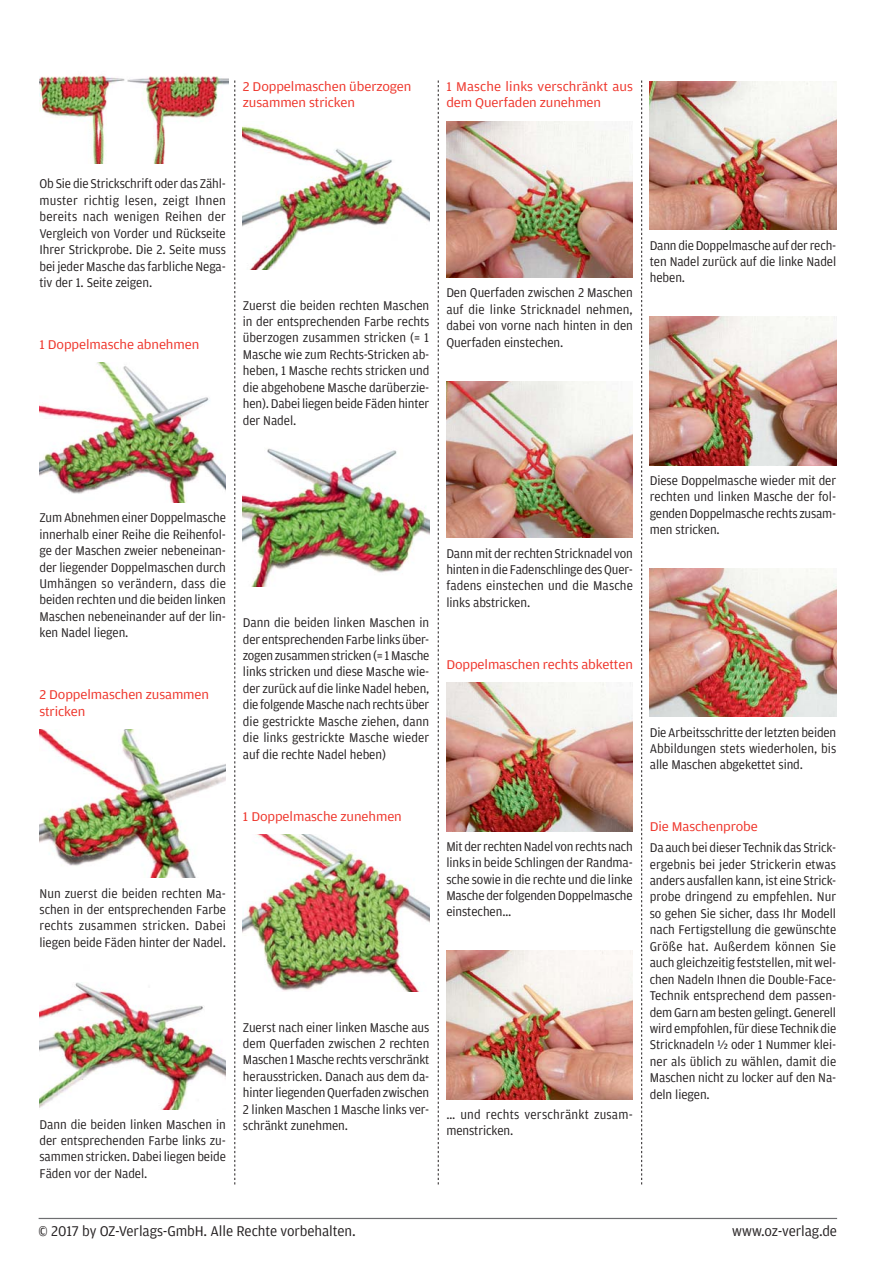
<style>
.page{position:relative;width:893px;height:1263px;background:#fff}
.page>*{position:absolute;margin:0;border:0;box-sizing:border-box;transform-origin:0 0}
.t1{font:15px "Amplitude";letter-spacing:-.005em;color:#231f20}
.t2{font:13.5px/16.5px "Amplitude";letter-spacing:-.005em;color:#231f20;text-align:justify}
.t3{font:13.5px/16.5px "Amplitude Wide";letter-spacing:-.005em;color:#ee342a}
.t4{font:13.5px/16.5px "Amplitude";letter-spacing:.015em;color:#231f20}
</style>
<div class="page">
<img style="left:39px;top:75px;width:189px;height:88px">
<img style="left:39px;top:363px;width:187px;height:140px">
<img style="left:39px;top:730px;width:187px;height:148px">
<img style="left:39px;top:982px;width:187px;height:127px">
<img style="left:243px;top:126px;width:186px;height:143px">
<img style="left:243px;top:448px;width:186px;height:139px">
<img style="left:243px;top:834px;width:186px;height:157px">
<img style="left:446px;top:121px;width:187px;height:157px">
<img style="left:446px;top:381px;width:187px;height:157px">
<img style="left:446px;top:683px;width:187px;height:148px">
<img style="left:446px;top:951px;width:187px;height:148px">
<img style="left:650px;top:82px;width:186px;height:148px">
<img style="left:650px;top:317px;width:186px;height:148px">
<img style="left:650px;top:569px;width:186px;height:148px">
<svg style="left:234px;top:81px;width:1px;height:1104px"></svg>
<svg style="left:438px;top:81px;width:1px;height:1104px"></svg>
<svg style="left:641px;top:81px;width:1px;height:1104px"></svg>
<hr style="left:39px;top:1218px;width:798px;height:1px;background:#6d6e70">
<p class="t3" style="left:243px;top:79px;width:170px">2 Doppelmaschen überzogen zusammen stricken</p>
<p class="t3" style="left:446px;top:79px;width:188px">1 Masche links verschränkt aus dem Querfaden zunehmen</p>
<p class="t2" style="left:39px;top:176px;width:188px">Ob Sie die Strickschrift oder das Zähl&shy;muster richtig lesen, zeigt Ihnen bereits nach wenigen Reihen der Vergleich von Vorder und Rückseite Ihrer Strickprobe. Die 2. Seite muss bei jeder Masche das farbliche Nega&shy;tiv der 1. Seite zeigen.</p>
<p class="t3" style="left:39px;top:337px;width:161px">1 Doppelmasche abnehmen</p>
<p class="t2" style="left:243px;top:298px;width:188px">Zuerst die beiden rechten Maschen in der entsprechenden Farbe rechts überzogen zusammen stricken (= 1<br>Masche wie zum Rechts-Stricken ab&shy;heben, 1 Masche rechts stricken und die abgehobene Masche darüberzie&shy;hen). Dabei liegen beide Fäden hinter der Nadel.</p>
<p class="t2" style="left:446px;top:285px;width:188px">Den Querfaden zwischen 2 Maschen auf die linke Stricknadel nehmen, dabei von vorne nach hinten in den Querfaden einstechen.</p>
<p class="t2" style="left:650px;top:238px;width:188px">Dann die Doppelmasche auf der rech&shy;ten Nadel zurück auf die linke Nadel heben.</p>
<p class="t2" style="left:39px;top:510px;width:188px">Zum Abnehmen einer Doppelmasche innerhalb einer Reihe die Reihenfol&shy;ge der Maschen zweier nebeneinan&shy;der liegender Doppelmaschen durch Umhängen so verändern, dass die beiden rechten und die beiden linken Maschen nebeneinander auf der lin&shy;ken Nadel liegen.</p>
<p class="t3" style="left:39px;top:688px;width:171px">2 Doppelmaschen zusammen stricken</p>
<p class="t2" style="left:39px;top:886px;width:188px">Nun zuerst die beiden rechten Ma&shy;schen in der entsprechenden Farbe rechts zusammen stricken. Dabei liegen beide Fäden hinter der Nadel.</p>
<p class="t2" style="left:39px;top:1117px;width:188px">Dann die beiden linken Maschen in der entsprechenden Farbe links zu&shy;sammen stricken. Dabei liegen beide Fäden vor der Nadel.</p>
<p class="t2" style="left:243px;top:615px;width:188px">Dann die beiden linken Maschen in der entsprechenden Farbe links über&shy;zogen zusammen stricken (= 1 Masche links stricken und diese Masche wie&shy;der zurück auf die linke Nadel heben, die folgende Masche nach rechts über die gestrickte Masche ziehen, dann die links gestrickte Masche wieder auf die rechte Nadel heben)</p>
<p class="t2" style="left:446px;top:546px;width:188px">Dann mit der rechten Stricknadel von hinten in die Fadenschlinge des Quer&shy;fadens einstechen und die Masche links abstricken.</p>
<p class="t3" style="left:446px;top:657px;width:188px">Doppelmaschen rechts abketten</p>
<p class="t3" style="left:243px;top:809px;width:160px">1 Doppelmasche zunehmen</p>
<p class="t2" style="left:446px;top:839px;width:188px">Mit der rechten Nadel von rechts nach links in beide Schlingen der Randma&shy;sche sowie in die rechte und die linke Masche der folgenden Doppelmasche einstechen…</p>
<p class="t2" style="left:243px;top:1020px;width:188px">Zuerst nach einer linken Masche aus dem Querfaden zwischen 2 rechten Maschen 1 Masche rechts verschränkt herausstricken. Danach aus dem da&shy;hinter liegenden Querfaden zwischen 2 linken Maschen 1 Masche links ver&shy;schränkt zunehmen.</p>
<p class="t4" style="left:446px;top:1107px;width:188px">… und rechts verschränkt zusam&shy;menstricken.</p>
<p class="t2" style="left:650px;top:473px;width:188px">Diese Doppelmasche wieder mit der rechten und linken Masche der fol&shy;genden Doppelmasche rechts zusam&shy;men stricken.</p>
<p class="t2" style="left:650px;top:725px;width:188px">Die Arbeitsschritte der letzten beiden Abbildungen stets wiederholen, bis alle Maschen abgekettet sind.</p>
<p class="t3" style="left:650px;top:820px;width:110px">Die Maschenprobe</p>
<p class="t2" style="left:650px;top:840px;width:188px">Da auch bei dieser Technik das Strick&shy;ergebnis bei jeder Strickerin etwas anders ausfallen kann, ist eine Strick&shy;probe dringend zu empfehlen. Nur so gehen Sie sicher, dass Ihr Modell nach Fertigstellung die gewünschte Größe hat. Außerdem können Sie auch gleichzeitig feststellen, mit wel&shy;chen Nadeln Ihnen die Double-Face-Technik entsprechend dem passen&shy;dem Garn am besten gelingt. Generell wird empfohlen, für diese Technik die Stricknadeln ½ oder 1 Nummer klei&shy;ner als üblich zu wählen, damit die Maschen nicht zu locker auf den Na&shy;deln liegen.</p>
<p class="t1" style="left:39px;top:1225px;width:319px">© 2017 by OZ-Verlags-GmbH. Alle Rechte vorbehalten.</p>
<p class="t1" style="left:732px;top:1225px;width:106px">www.oz-verlag.de</p>
</div>
